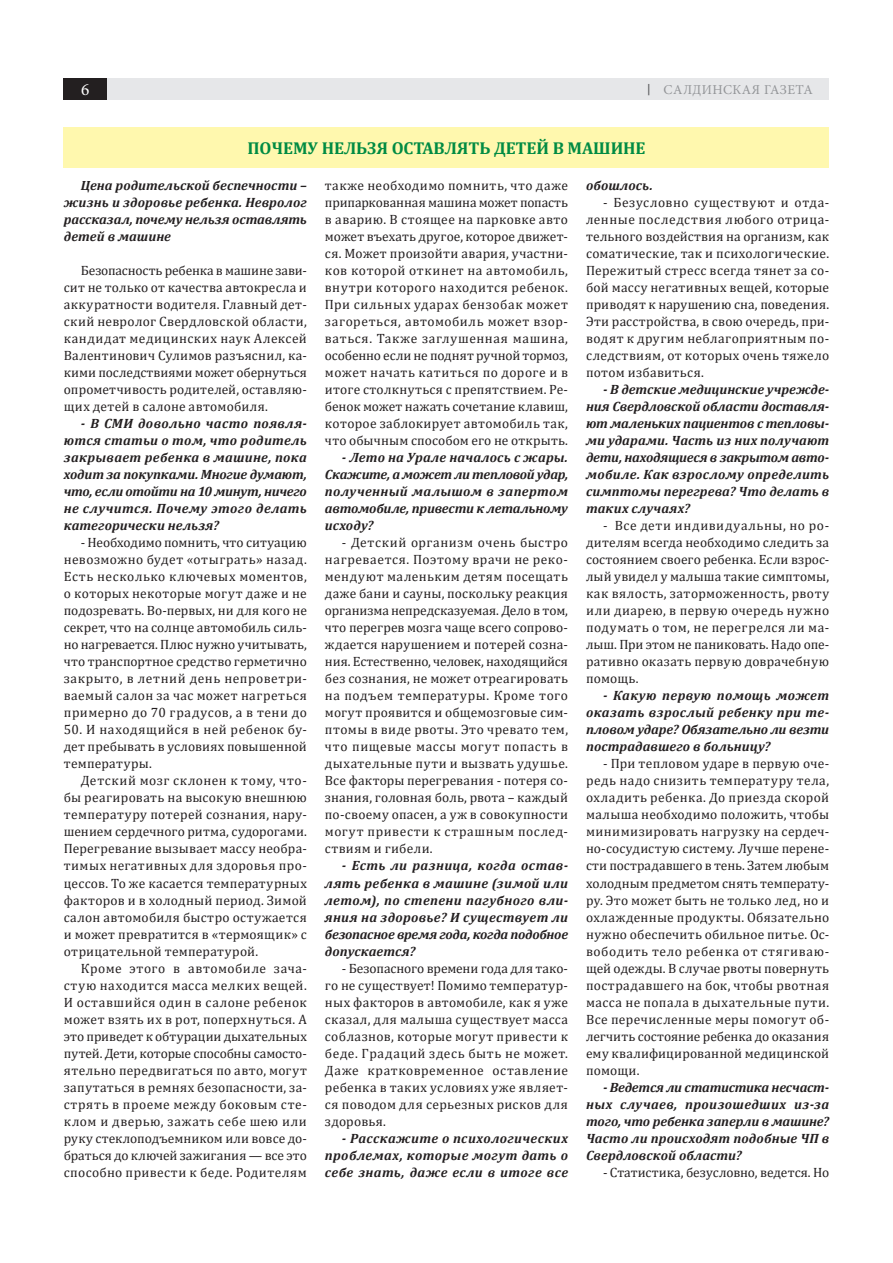
<style>
.page{position:relative;width:893px;height:1263px;background:#fff}
.page>*{position:absolute;margin:0;border:0;box-sizing:border-box;transform-origin:0 0}
.t1{font:700 17.25px "Cambria";letter-spacing:-.005em;color:#008b43}
.t2{font:17.25px "Minion Pro";color:#fff}
.тело{font:13.5px/17px "Cambria";letter-spacing:.02em;color:#231f20;text-align:justify}
.тело-2{font:italic 700 13.5px/17px "Cambria";letter-spacing:.01em;color:#231f20;text-align:justify}
.тело-3{font:13.5px "Cambria";color:#231f20}
.t3{font:13.5px "Minion Pro";letter-spacing:.03em;color:#939598}
.s1{font-family:"Franklin Gothic";color:#57585a}
</style>
<div class="page">
<div style="left:104px;top:78px;width:725px;height:21px;background:#e6e7e9"></div>
<div style="left:64px;top:78px;width:43px;height:21px;background:#231f20"></div>
<div style="left:64px;top:128px;width:765px;height:40px;background:#fff8ae"></div>
<p class="t2" style="left:81px;top:78px;width:10px">6</p>
<p class="t3" style="left:645px;top:80px;width:169px"><span class="s1">|</span> САЛДИНСКАЯ ГАЗЕТА</p>
<p class="t1" style="left:247px;top:136px;width:400px">ПОЧЕМУ НЕЛЬЗЯ ОСТАВЛЯТЬ ДЕТЕЙ В МАШИНЕ</p>
<p class="тело-2" style="left:64px;top:177px;width:245px;text-indent:17px">Цена родительской беспечности – жизнь и здоровье ребенка. Невролог рассказал, почему нельзя оставлять детей в машине</p>
<p class="тело" style="left:64px;top:262px;width:245px;text-indent:17px">Безопасность ребенка в машине зави&shy;сит не только от качества автокресла и аккуратности водителя. Главный дет&shy;ский невролог Свердловской области, кандидат медицинских наук Алексей Валентинович Сулимов разъяснил, ка&shy;кими последствиями может обернуться опрометчивость родителей, оставляю&shy;щих детей в салоне автомобиля.</p>
<p class="тело-2" style="left:64px;top:415px;width:245px;text-indent:17px">- В СМИ довольно часто появля&shy;ются статьи о том, что родитель закрывает ребенка в машине, пока ходит за покупками. Многие думают, что, если отойти на 10 минут, ничего не случится. Почему этого делать категорически нельзя?</p>
<p class="тело" style="left:64px;top:534px;width:245px;text-indent:17px">- Необходимо помнить, что ситуацию невозможно будет «отыграть» назад.<br>Есть несколько ключевых моментов, о которых некоторые могут даже и не подозревать. Во-первых, ни для кого не секрет, что на солнце автомобиль силь&shy;но нагревается. Плюс нужно учитывать, что транспортное средство герметично закрыто, в летний день непроветри&shy;ваемый салон за час может нагреться примерно до 70 градусов, а в тени до</p>
<p class="тело" style="left:64px;top:721px;width:245px">50. И находящийся в ней ребенок бу&shy;дет пребывать в условиях повышенной температуры.</p>
<p class="тело" style="left:64px;top:772px;width:245px;text-indent:17px">Детский мозг склонен к тому, что&shy;бы реагировать на высокую внешнюю температуру потерей сознания, нару&shy;шением сердечного ритма, судорогами.<br>Перегревание вызывает массу необра&shy;тимых негативных для здоровья про&shy;цессов. То же касается температурных факторов и в холодный период. Зимой салон автомобиля быстро остужается и может превратится в «термоящик» с отрицательной температурой.</p>
<p class="тело" style="left:64px;top:959px;width:245px;text-indent:17px">Кроме этого в автомобиле зача&shy;стую находится масса мелких вещей.<br>И оставшийся один в салоне ребенок может взять их в рот, поперхнуться. А это приведет к обтурации дыхательных путей. Дети, которые способны самосто&shy;ятельно передвигаться по авто, могут запутаться в ремнях безопасности, за&shy;стрять в проеме между боковым сте&shy;клом и дверью, зажать себе шею или руку стеклоподъемником или вовсе до&shy;браться до ключей зажигания — все это способно привести к беде. Родителям</p>
<p class="тело" style="left:325px;top:177px;width:245px">также необходимо помнить, что даже припаркованная машина может попасть в аварию. В стоящее на парковке авто может въехать другое, которое движет&shy;ся. Может произойти авария, участни&shy;ков которой откинет на автомобиль, внутри которого находится ребенок.<br>При сильных ударах бензобак может загореться, автомобиль может взор&shy;ваться. Также заглушенная машина, особенно если не поднят ручной тормоз, может начать катиться по дороге и в итоге столкнуться с препятствием. Ре&shy;бенок может нажать сочетание клавиш, которое заблокирует автомобиль так, что обычным способом его не открыть.</p>
<p class="тело-2" style="left:325px;top:449px;width:245px;text-indent:17px">- Лето на Урале началось с жары.<br>Скажите, а может ли тепловой удар, полученный малышом в запертом автомобиле, привести к летальному исходу?</p>
<p class="тело" style="left:325px;top:534px;width:245px;text-indent:17px">- Детский организм очень быстро нагревается. Поэтому врачи не реко&shy;мендуют маленьким детям посещать даже бани и сауны, поскольку реакция организма непредсказуемая. Дело в том, что перегрев мозга чаще всего сопрово&shy;ждается нарушением и потерей созна&shy;ния. Естественно, человек, находящийся без сознания, не может отреагировать на подъем температуры. Кроме того могут проявится и общемозговые сим&shy;птомы в виде рвоты. Это чревато тем, что пищевые массы могут попасть в дыхательные пути и вызвать удушье.<br>Все факторы перегревания - потеря со&shy;знания, головная боль, рвота – каждый по-своему опасен, а уж в совокупности могут привести к страшным послед&shy;ствиям и гибели.</p>
<p class="тело-2" style="left:325px;top:857px;width:245px;text-indent:17px">- Есть ли разница, когда остав&shy;лять ребенка в машине (зимой или летом), по степени пагубного вли&shy;яния на здоровье? И существует ли безопасное время года, когда подобное допускается?</p>
<p class="тело" style="left:325px;top:959px;width:245px;text-indent:17px">- Безопасного времени года для тако&shy;го не существует! Помимо температур&shy;ных факторов в автомобиле, как я уже сказал, для малыша существует масса соблазнов, которые могут привести к беде. Градаций здесь быть не может.<br>Даже кратковременное оставление ребенка в таких условиях уже являет&shy;ся поводом для серьезных рисков для здоровья.</p>
<p class="тело-2" style="left:325px;top:1129px;width:245px;text-indent:17px">- Расскажите о психологических проблемах, которые могут дать о себе знать, даже если в итоге все</p>
<p class="тело-2" style="left:586px;top:177px;width:68px">обошлось.</p>
<p class="тело" style="left:586px;top:194px;width:245px;text-indent:17px">- Безусловно существуют и отда&shy;ленные последствия любого отрица&shy;тельного воздействия на организм, как соматические, так и психологические.<br>Пережитый стресс всегда тянет за со&shy;бой массу негативных вещей, которые приводят к нарушению сна, поведения.<br>Эти расстройства, в свою очередь, при&shy;водят к другим неблагоприятным по&shy;следствиям, от которых очень тяжело потом избавиться.</p>
<p class="тело-2" style="left:586px;top:381px;width:245px;text-indent:17px">- В детские медицинские учрежде&shy;ния Свердловской области доставля&shy;ют маленьких пациентов с тепловы&shy;ми ударами. Часть из них получают дети, находящиеся в закрытом авто&shy;мобиле. Как взрослому определить симптомы перегрева? Что делать в таких случаях?</p>
<p class="тело" style="left:586px;top:517px;width:245px;text-indent:17px">- Все дети индивидуальны, но ро&shy;дителям всегда необходимо следить за состоянием своего ребенка. Если взрос&shy;лый увидел у малыша такие симптомы, как вялость, заторможенность, рвоту или диарею, в первую очередь нужно подумать о том, не перегрелся ли ма&shy;лыш. При этом не паниковать. Надо опе&shy;ративно оказать первую доврачебную помощь.</p>
<p class="тело-2" style="left:586px;top:687px;width:245px;text-indent:17px">- Какую первую помощь может оказать взрослый ребенку при те&shy;пловом ударе? Обязательно ли везти пострадавшего в больницу?</p>
<p class="тело" style="left:586px;top:755px;width:245px;text-indent:17px">- При тепловом ударе в первую оче&shy;редь надо снизить температуру тела, охладить ребенка. До приезда скорой малыша необходимо положить, чтобы минимизировать нагрузку на сердеч&shy;но-сосудистую систему. Лучше перене&shy;сти пострадавшего в тень. Затем любым холодным предметом снять температу&shy;ру. Это может быть не только лед, но и охлажденные продукты. Обязательно нужно обеспечить обильное питье. Ос&shy;вободить тело ребенка от стягиваю&shy;щей одежды. В случае рвоты повернуть пострадавшего на бок, чтобы рвотная масса не попала в дыхательные пути.<br>Все перечисленные меры помогут об&shy;легчить состояние ребенка до оказания ему квалифицированной медицинской помощи.</p>
<p class="тело-2" style="left:586px;top:1078px;width:245px;text-indent:17px">- Ведется ли статистика несчаст&shy;ных случаев, произошедших из-за того, что ребенка заперли в машине?<br>Часто ли происходят подобные ЧП в Свердловской области?</p>
<p class="тело-3" style="left:603px;top:1164px;width:228px">- Статистика, безусловно, ведется. Но</p>
</div>
